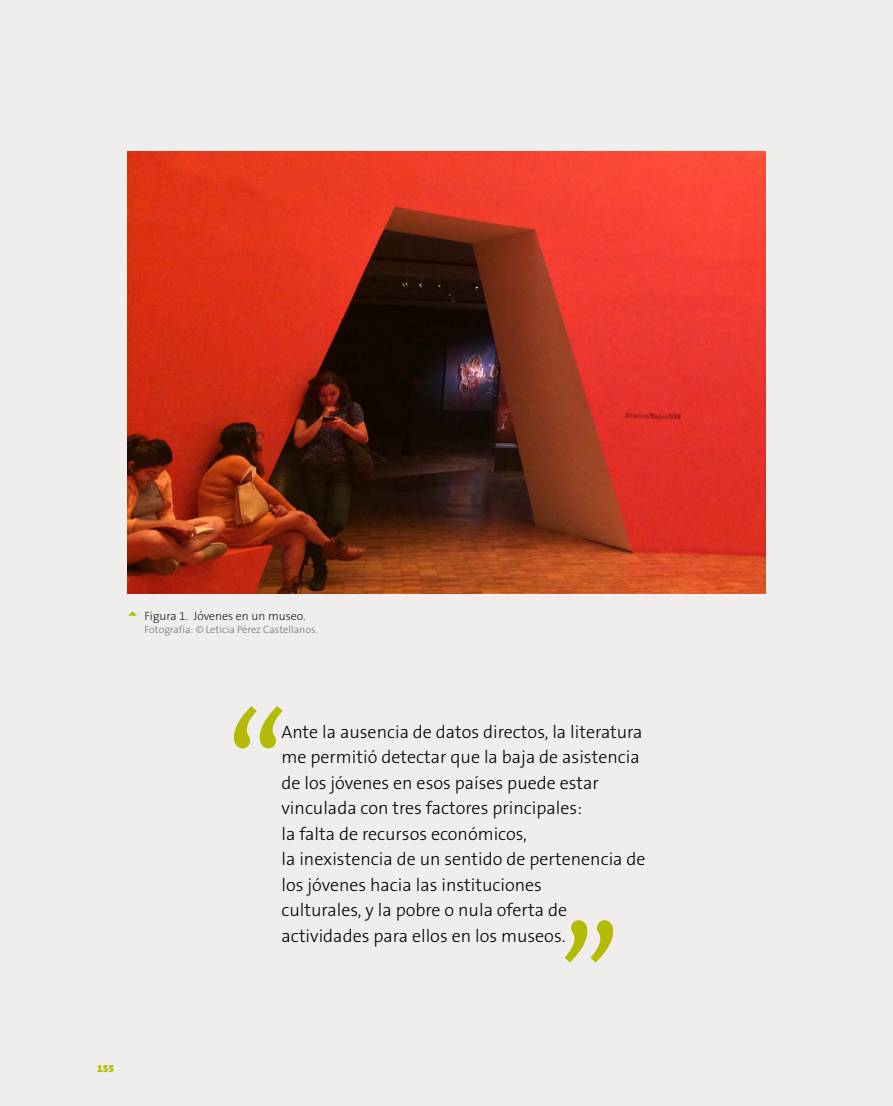
<style>
.page{position:relative;width:893px;height:1106px;background:#f0eeec}
.page>*{position:absolute;margin:0;border:0;box-sizing:border-box;transform-origin:0 0}
.t1{font:300 18px/25.5px "The Sans B3";color:#000}
.t2{font:200 12px "The Sans B2";color:#000}
.t3{font:200 10.5px "The Sans B2";color:#636466}
.t4{font:900 10.5px "The Sans B9";color:#b5ba05}
</style>
<div class="page">
<img style="left:128px;top:151px;width:638px;height:442px">
<svg style="left:564px;top:920px;width:50px;height:42px"></svg>
<svg style="left:233px;top:706px;width:50px;height:42px"></svg>
<p class="t2" style="left:145px;top:609px;width:162px">Figura 1. Jóvenes en un museo.</p>
<p class="t3" style="left:145px;top:624px;width:175px">Fotografía: © Leticia Pérez Castellanos.</p>
<p class="t1" style="left:281px;top:720px;width:366px">Ante la ausencia de datos directos, la literatura me permitió detectar que la baja de asistencia de los jóvenes en esos países puede estar vinculada con tres factores principales:<br>la falta de recursos económicos,<br>la inexistencia de un sentido de pertenencia de los jóvenes hacia las instituciones<br>culturales, y la pobre o nula oferta de actividades para ellos en los museos.</p>
<p class="t4" style="left:97px;top:1062px;width:19px">155</p>
</div>
